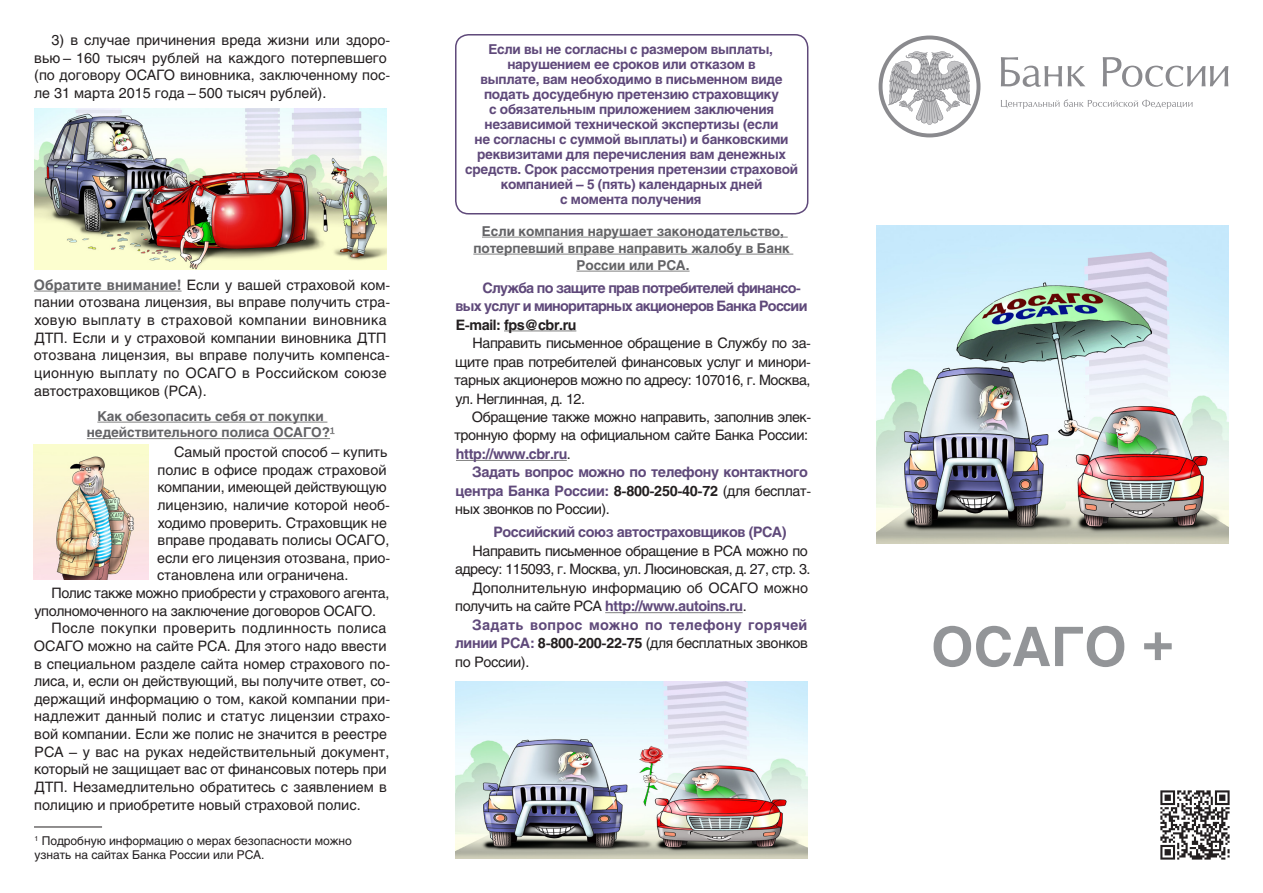
<style>
.page{position:relative;width:1263px;height:893px;background:#fff}
.page>*{position:absolute;margin:0;border:0;box-sizing:border-box;transform-origin:0 0}
.t1{font:700 54px "Helios C";color:#939598}
.t2{font:14.25px/17.7px "Helios C";color:#231f20}
.t3{font:700 14.25px/18.5px "Helios C";letter-spacing:-.03em;color:#5f497a}
.t4{font:14.25px/18.5px "Helios C";letter-spacing:-.03em;color:#231f20}
.t5{font:14.25px "Helios C";letter-spacing:-.02em;color:#231f20}
.t6{font:700 14.25px/18.5px "Helios C";letter-spacing:-.05em;color:#5f497a}
.t7{font:14.25px "Helios C";letter-spacing:-.035em;color:#231f20}
.t8{font:14.25px "Helios C";letter-spacing:-.025em;color:#231f20}
.t9{font:14.25px "Helios C";letter-spacing:.025em;color:#231f20}
.t10{font:700 14.25px "Helios C";letter-spacing:.02em;color:#5f497a}
.t11{font:700 14.25px "Helios C";letter-spacing:-.03em;color:#231f20}
.t12{font:700 13.5px/15px "Helios C";letter-spacing:-.02em;color:#5f497a;text-align:center}
.t13{font:700 13.5px/17px "Helios C";letter-spacing:-.005em;color:#636366;text-align:center}
.t14{font:12px/14.4px "Helios C";letter-spacing:-.005em;color:#231f20}
.s1{font-weight:700;color:#636366}
.s2{font-weight:700;color:#5f497a}
.s3{color:#231f20}
.s4{font-weight:400;color:#231f20}
.s5{font-weight:700}
</style>
<div class="page">
<hr style="left:482px;top:237px;width:306px;height:1px;background:#808080">
<hr style="left:473px;top:254px;width:320px;height:1px;background:#808080">
<hr style="left:576px;top:271px;width:113px;height:1px;background:#808080">
<hr style="left:504px;top:331px;width:72px;height:1px;background:#808080">
<hr style="left:456px;top:460px;width:111px;height:1px;background:#808080">
<hr style="left:605px;top:612px;width:138px;height:1px;background:#808080">
<div style="left:455px;top:34px;width:353px;height:180px;border:2px solid #5f497a;border-radius:13px"></div>
<img style="left:455px;top:681px;width:353px;height:178px">
<hr style="left:34px;top:291px;width:148px;height:1px;background:#808080">
<hr style="left:97px;top:422px;width:230px;height:1px;background:#808080">
<hr style="left:87px;top:438px;width:243px;height:1px;background:#808080">
<img style="left:34px;top:108px;width:353px;height:162px">
<hr style="left:34px;top:827px;width:68px;height:1px;background:#231f20">
<svg style="left:1001px;top:57px;width:84px;height:30px"></svg>
<svg style="left:1103px;top:57px;width:125px;height:30px"></svg>
<svg style="left:1001px;top:99px;width:191px;height:10px"></svg>
<svg style="left:878px;top:36px;width:102px;height:101px"></svg>
<img style="left:876px;top:225px;width:353px;height:319px">
<img style="left:34px;top:445px;width:115px;height:135px">
<img style="left:1160px;top:790px;width:70px;height:70px">
<p class="t2" style="left:34px;top:31px;width:358px;text-indent:17px">3) в случае причинения вреда жизни или здоро&shy;вью – 160 тысяч рублей на каждого потерпевшего (по договору ОСАГО виновника, заключенному пос&shy;ле 31 марта 2015 года – 500 тысяч рублей).</p>
<p class="t2" style="left:34px;top:276px;width:358px"><span class="s1">Обратите внимание!</span> Если у вашей страховой ком&shy;пании отозвана лицензия, вы вправе получить стра&shy;ховую выплату в страховой компании виновника ДТП. Если и у страховой компании виновника ДТП отозвана лицензия, вы вправе получить компенса&shy;ционную выплату по ОСАГО в Российском союзе автостраховщиков (РСА).</p>
<p class="t13" style="left:87px;top:408px;width:249px;line-height:16.5px">Как обезопасить себя от покупки недействительного полиса ОСАГО?<sup>1</sup></p>
<p class="t2" style="left:174px;top:443px;width:215px">Самый простой способ – купить</p>
<p class="t2" style="left:158px;top:461px;width:230px">полис в офисе продаж страховой</p>
<p class="t5" style="left:158px;top:479px;width:231px">компании, имеющей действующую</p>
<p class="t2" style="left:157px;top:496px;width:234px">лицензию, наличие которой необ-</p>
<p class="t2" style="left:158px;top:513px;width:231px">ходимо проверить. Страховщик не</p>
<p class="t2" style="left:158px;top:531px;width:233px">вправе продавать полисы ОСАГО,</p>
<p class="t2" style="left:157px;top:549px;width:235px">если его лицензия отозвана, прио-</p>
<p class="t2" style="left:157px;top:566px;width:193px">становлена или ограничена.</p>
<p class="t8" style="left:52px;top:584px;width:339px">Полис также можно приобрести у страхового агента,</p>
<p class="t5" style="left:34px;top:602px;width:343px">уполномоченного на заключение договоров ОСАГО.</p>
<p class="t9" style="left:52px;top:620px;width:336px">После покупки проверить подлинность полиса</p>
<p class="t2" style="left:34px;top:637px;width:354px">ОСАГО можно на сайте РСА. Для этого надо ввести</p>
<p class="t2" style="left:34px;top:654px;width:357px">в специальном разделе сайта номер страхового по-</p>
<p class="t2" style="left:34px;top:672px;width:358px">лиса, и, если он действующий, вы получите ответ, со-</p>
<p class="t2" style="left:34px;top:690px;width:357px">держащий информацию о том, какой компании при-</p>
<p class="t2" style="left:34px;top:707px;width:357px">надлежит данный полис и статус лицензии страхо-</p>
<p class="t2" style="left:34px;top:725px;width:354px">вой компании. Если же полис не значится в реестре</p>
<p class="t2" style="left:35px;top:743px;width:356px">РСА – у вас на руках недействительный документ,</p>
<p class="t2" style="left:34px;top:760px;width:354px">который не защищает вас от финансовых потерь при</p>
<p class="t2" style="left:34px;top:778px;width:354px">ДТП. Незамедлительно обратитесь с заявлением в</p>
<p class="t2" style="left:34px;top:796px;width:328px">полицию и приобретите новый страховой полис.</p>
<p class="t14" style="left:34px;top:833px;width:319px"><sup>1</sup> Подробную информацию о мерах безопасности можно узнать на сайтах Банка России или РСА.</p>
<p class="t12" style="left:465px;top:42px;width:335px">Если вы не согласны с размером выплаты, нарушением ее сроков или отказом в<br>выплате, вам необходимо в письменном виде подать досудебную претензию страховщику<br>с обязательным приложением заключения независимой технической экспертизы (если<br>не согласны с суммой выплаты) и банковскими реквизитами для перечисления вам денежных средств. Срок рассмотрения претензии страховой компанией – 5 (пять) календарных дней<br>с момента получения</p>
<p class="t13" style="left:473px;top:222px;width:318px">Если компания нарушает законодательство, потерпевший вправе направить жалобу в Банк<br>России или РСА.</p>
<p class="t6" style="left:456px;top:278px;width:353px;text-indent:27px">Служба по защите прав потребителей финансо&shy;вых услуг и миноритарных акционеров Банка России</p>
<p class="t11" style="left:456px;top:316px;width:122px">E-mail: fps@cbr.ru</p>
<p class="t2" style="left:455px;top:334px;width:358px;line-height:18.5px;text-align:justify;text-indent:18px">Направить письменное обращение в Службу по за&shy;щите прав потребителей финансовых услуг и минори&shy;тарных акционеров можно по адресу: 107016, г. Москва, ул. Неглинная, д. 12.</p>
<p class="t4" style="left:455px;top:408px;width:358px;text-indent:17px">Обращение также можно направить, заполнив элек&shy;тронную форму на официальном сайте Банка России: <span class="s2">http://www.cbr.ru</span>.</p>
<p class="t3" style="left:455px;top:463px;width:357px;text-indent:17px">Задать вопрос можно по телефону контактного центра Банка России: <span class="s3">8-800-250-40-72</span> <span class="s4">(для бесплат&shy;ных звонков по России).</span></p>
<p class="t3" style="left:493px;top:523px;width:295px">Российский союз автостраховщиков (РСА)</p>
<p class="t4" style="left:473px;top:541px;width:337px">Направить письменное обращение в РСА можно по</p>
<p class="t7" style="left:455px;top:561px;width:357px">адресу: 115093, г. Москва, ул. Люсиновская, д. 27, стр. 3.</p>
<p class="t2" style="left:472px;top:579px;width:337px">Дополнительную информацию об ОСАГО можно</p>
<p class="t3" style="left:455px;top:597px;width:293px"><span class="s4">получить на сайте РСА</span> http://www.autoins.ru<span class="s4">.</span></p>
<p class="t10" style="left:472px;top:616px;width:337px">Задать вопрос можно по телефону горячей</p>
<p class="t5" style="left:455px;top:635px;width:354px"><span class="s2">линии РСА:</span> <span class="s5">8-800-200-22-75</span> (для бесплатных звонков</p>
<p class="t5" style="left:455px;top:653px;width:76px">по России).</p>
<h1 class="t1" style="left:931px;top:615px;width:244px">ОСАГО +</h1>
</div>
